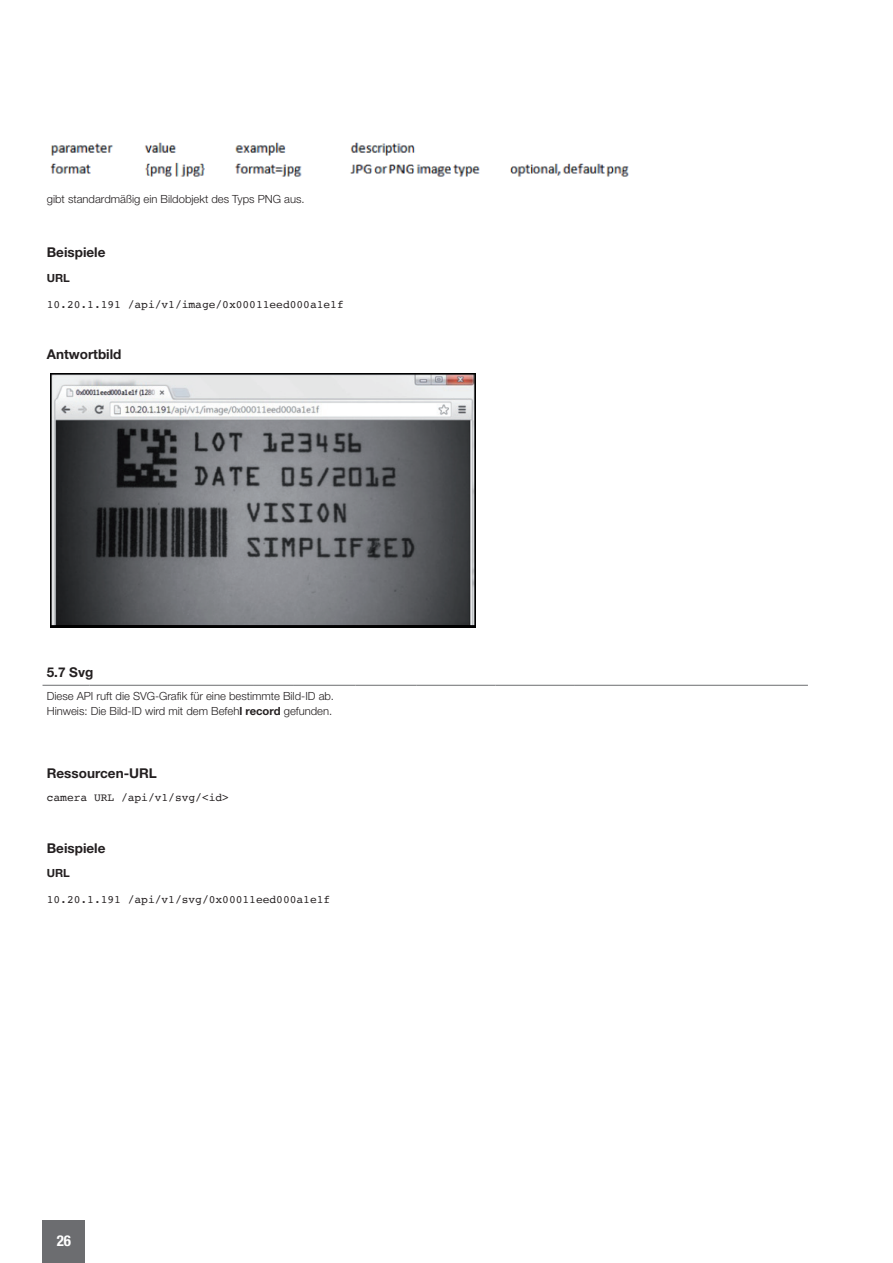
<style>
.page{position:relative;width:893px;height:1263px;background:#fff}
.page>*{position:absolute;margin:0;border:0;box-sizing:border-box;transform-origin:0 0}
.t1{font:700 condensed 15px "Helvetica Neue LTW1 G";color:#fff}
.t2{font:700 13.5px "Helvetica Neue LTW1 G";color:#231f20}
.t3{font:300 11.25px/15px "Helvetica Neue LTW1 G";color:#231f20}
.t4{font:11.25px "Courier";color:#231f20}
.t5{font:700 11.25px "Helvetica Neue LTW1 G";color:#231f20}
.s1{font-weight:700}
</style>
<div class="page">
<div style="left:43px;top:1220px;width:42px;height:43px;background:#6c6d70"></div>
<hr style="left:43px;top:685px;width:46px;height:1px;background:#6c6d70">
<hr style="left:89px;top:685px;width:164px;height:1px;background:#6c6d70">
<hr style="left:253px;top:685px;width:41px;height:1px;background:#6c6d70">
<hr style="left:294px;top:685px;width:61px;height:1px;background:#6c6d70">
<hr style="left:355px;top:685px;width:62px;height:1px;background:#6c6d70">
<hr style="left:417px;top:685px;width:78px;height:1px;background:#6c6d70">
<hr style="left:495px;top:685px;width:79px;height:1px;background:#6c6d70">
<hr style="left:574px;top:685px;width:234px;height:1px;background:#6c6d70">
<img style="left:50px;top:142px;width:579px;height:35px">
<img style="left:50px;top:374px;width:425px;height:254px">
<p class="t3" style="left:47px;top:192px;width:259px">gibt standardmäßig ein Bildobjekt des Typs PNG aus.</p>
<p class="t2" style="left:47px;top:244px;width:60px">Beispiele</p>
<p class="t5" style="left:47px;top:271px;width:25px">URL</p>
<p class="t4" style="left:47px;top:296px;width:299px">10.20.1.191 /api/v1/image/0x00011eed000a1e1f</p>
<p class="t2" style="left:47px;top:346px;width:76px">Antwortbild</p>
<p class="t2" style="left:47px;top:664px;width:48px">5.7 Svg</p>
<p class="t3" style="left:47px;top:688px;width:289px">Diese API ruft die SVG-Grafik für eine bestimmte Bild-ID ab.<br>Hinweis: Die Bild-ID wird mit dem Befeh<span class="s1">l record</span> gefunden.</p>
<p class="t2" style="left:47px;top:764px;width:112px">Ressourcen-URL</p>
<p class="t4" style="left:47px;top:789px;width:184px">camera URL /api/v1/svg/&lt;id&gt;</p>
<p class="t2" style="left:47px;top:839px;width:60px">Beispiele</p>
<p class="t5" style="left:47px;top:866px;width:25px">URL</p>
<p class="t4" style="left:47px;top:891px;width:285px">10.20.1.191 /api/v1/svg/0x00011eed000a1e1f</p>
<h1 class="t1" style="left:57px;top:1232px;width:16px">26</h1>
</div>
